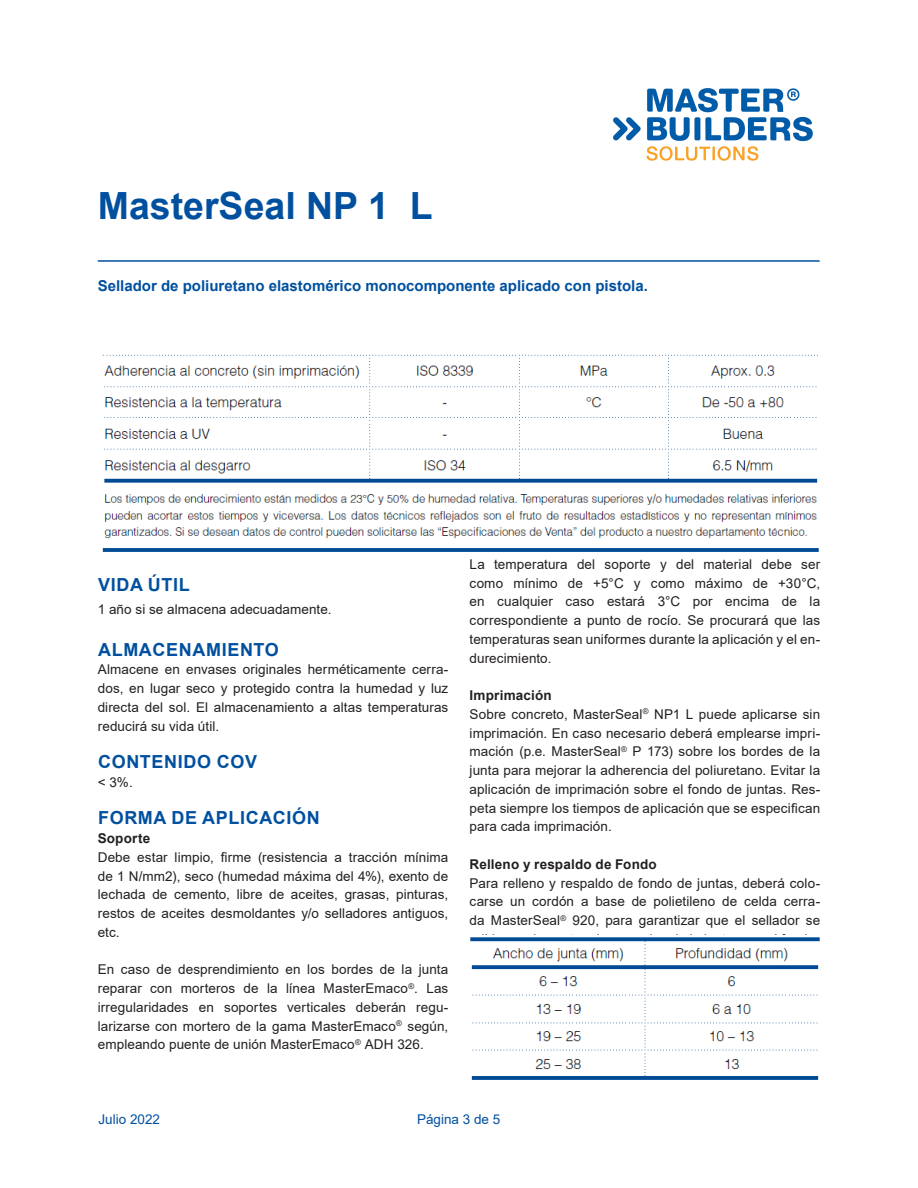
<style>
.page{position:relative;width:918px;height:1188px;background:#fff}
.page>*{position:absolute;margin:0;border:0;box-sizing:border-box;transform-origin:0 0}
.t1{font:700 37.5px "Arial";color:#01509f}
.t2{font:700 18px "Arial";letter-spacing:.035em;color:#01509f}
.t3{font:700 15px "Arial";color:#01509f}
.t4{font:13.5px/18.8px "Arial";letter-spacing:.005em;color:#231f20;text-align:justify}
.t5{font:700 13.5px "Arial";letter-spacing:.015em;color:#231f20}
.t6{font:13.5px "Arial";color:#01509f}
</style>
<div class="page">
<hr style="left:98px;top:260px;width:722px;height:2px;background:#01509f">
<img style="left:613px;top:88px;width:200px;height:73px">
<img style="left:102px;top:354px;width:717px;height:198px">
<img style="left:470px;top:937px;width:350px;height:143px">
<h1 class="t1" style="left:98px;top:179px;width:336px">MasterSeal NP 1 L</h1>
<p class="t3" style="left:98px;top:276px;width:552px">Sellador de poliuretano elastomérico monocomponente aplicado con pistola.</p>
<p class="t2" style="left:98px;top:572px;width:93px">VIDA ÚTIL</p>
<p class="t4" style="left:98px;top:600px;width:235px">1 año si se almacena adecuadamente.</p>
<p class="t2" style="left:98px;top:637px;width:182px">ALMACENAMIENTO</p>
<p class="t4" style="left:98px;top:660px;width:352px">Almacene en envases originales herméticamente cerra&shy;dos, en lugar seco y protegido contra la humedad y luz directa del sol. El almacenamiento a altas temperaturas reducirá su vida útil.</p>
<p class="t2" style="left:98px;top:749px;width:160px">CONTENIDO COV</p>
<p class="t4" style="left:98px;top:773px;width:36px">&lt; 3%.</p>
<p class="t2" style="left:98px;top:805px;width:223px">FORMA DE APLICACIÓN</p>
<p class="t5" style="left:98px;top:829px;width:54px">Soporte</p>
<p class="t4" style="left:98px;top:848px;width:352px">Debe estar limpio, firme (resistencia a tracción mínima de 1 N/mm2), seco (humedad máxima del 4%), exento de lechada de cemento, libre de aceites, grasas, pinturas, restos de aceites desmoldantes y/o selladores antiguos, etc.</p>
<p class="t4" style="left:98px;top:960px;width:352px">En caso de desprendimiento en los bordes de la junta reparar con morteros de la línea MasterEmaco<sup>®</sup>. Las irregularidades en soportes verticales deberán regu&shy;larizarse con mortero de la gama MasterEmaco<sup>®</sup> según, empleando puente de unión MasterEmaco<sup>®</sup> ADH 326.</p>
<p class="t4" style="left:470px;top:555px;width:352px">La temperatura del soporte y del material debe ser como mínimo de +5°C y como máximo de +30°C, en cualquier caso estará 3°C por encima de la correspondiente a punto de rocío. Se procurará que las temperaturas sean uniformes durante la aplicación y el en&shy;durecimiento.</p>
<p class="t5" style="left:470px;top:686px;width:84px">Imprimación</p>
<p class="t4" style="left:470px;top:705px;width:352px">Sobre concreto, MasterSeal<sup>®</sup> NP1 L puede aplicarse sin imprimación. En caso necesario deberá emplearse impri&shy;mación (p.e. MasterSeal<sup>®</sup> P 173) sobre los bordes de la junta para mejorar la adherencia del poliuretano. Evitar la aplicación de imprimación sobre el fondo de juntas. Res&shy;peta siempre los tiempos de aplicación que se especifican para cada imprimación.</p>
<p class="t5" style="left:470px;top:855px;width:189px">Relleno y respaldo de Fondo</p>
<p class="t4" style="left:470px;top:874px;width:352px">Para relleno y respaldo de fondo de juntas, deberá colo&shy;carse un cordón a base de polietileno de celda cerra&shy;da MasterSeal<sup>®</sup> 920, para garantizar que el sellador se</p>
<p class="t6" style="left:99px;top:1110px;width:63px">Julio 2022</p>
<p class="t6" style="left:417px;top:1110px;width:85px">Página 3 de 5</p>
</div>
